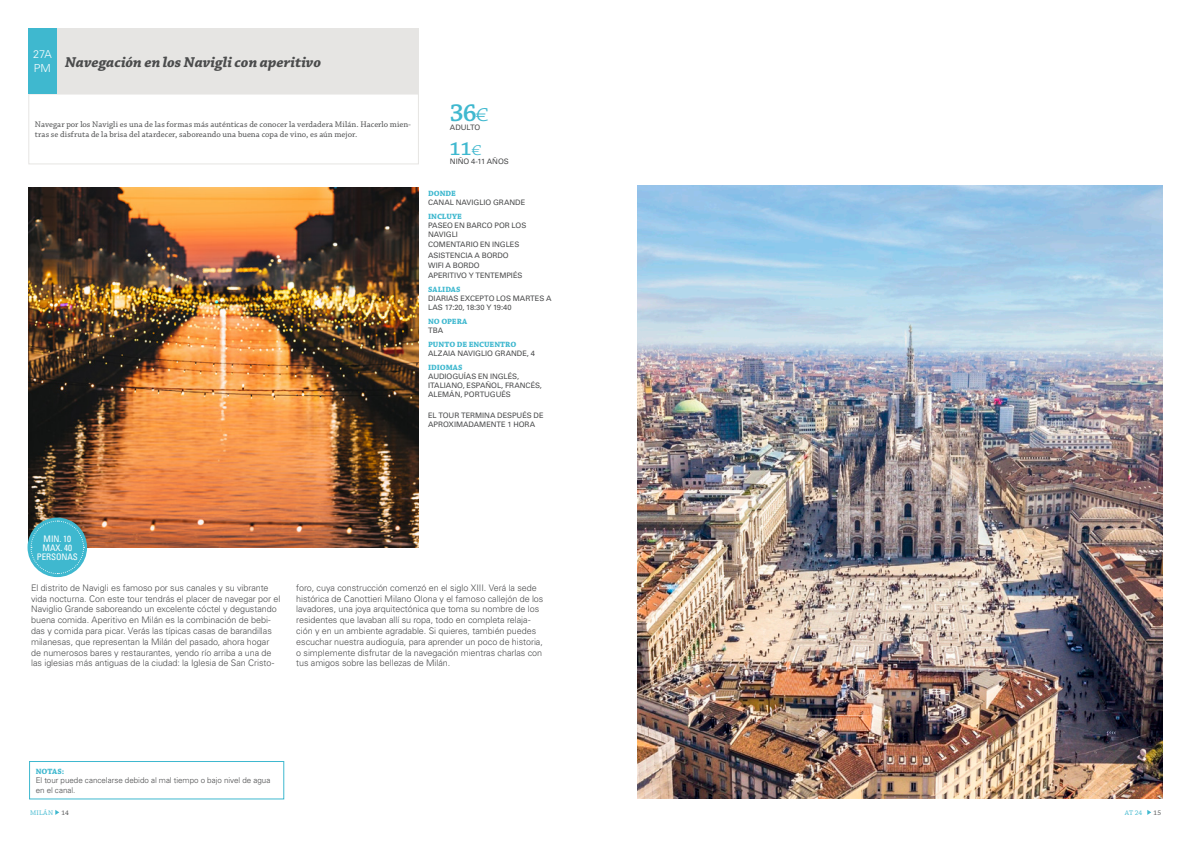
<style>
.page{position:relative;width:1191px;height:842px;background:#fff}
.page>*{position:absolute;margin:0;border:0;box-sizing:border-box;transform-origin:0 0}
.t1{font:600 26px "Chaparral Pro";color:#3fb8cf}
.t2{font:600 20px "Chaparral Pro";color:#3fb8cf}
.t3{font:15px "Chaparral Pro Bold It Capt";letter-spacing:-.005em;color:#4b4c4d}
.t4{font:300 11px/13.2px "Univers LT Std";color:#fff}
.t5{font:300 9px/10.8px "Univers LT Std";letter-spacing:-.005em;color:#4b4c4d}
.t6{font:condensed 9px/9px "Univers LT Std";letter-spacing:-.01em;color:#fff;text-align:center}
.t7{font:8.5px/10.2px "Chaparral Pro Capt";letter-spacing:.005em;color:#4b4c4d}
.t8{font:300 8px/9.6px "Univers LT Std";color:#4b4c4d}
.where{font:8px "Chaparral Pro Bold Capt";letter-spacing:-.005em;color:#3fb8cf}
.colonna{font:7.5px/9px "Univers LT Std";letter-spacing:-.005em;color:#4b4c4d}
.t9{font:7px "Chaparral Pro Capt";letter-spacing:.025em;color:#3fb8cf}
.t10{font:7px "Chaparral Pro Capt";color:#4b4c4d}
.s1{font-weight:300}
.s2{color:#4b4c4d}
</style>
<div class="page">
<svg style="left:55px;top:810px;width:4px;height:5px"></svg>
<svg style="left:1147px;top:810px;width:4px;height:5px"></svg>
<div style="left:28px;top:94px;width:391px;height:70px;border:1px solid #e6e5e3"></div>
<div style="left:57px;top:28px;width:362px;height:66px;background:#e6e5e3"></div>
<img style="left:29px;top:187px;width:389px;height:360px">
<img style="left:638px;top:186px;width:524px;height:612px">
<div style="left:28px;top:518px;width:59px;height:59px;background:#3fb8cf;border-radius:50%"></div>
<svg style="left:30px;top:520px;width:55px;height:55px"></svg>
<div style="left:28px;top:28px;width:29px;height:66px;background:#3fb8cf"></div>
<div style="left:29px;top:761px;width:255px;height:38px;border:1px solid #3fb8cf"></div>
<p class="t4" style="left:33px;top:48px;width:20px">27A<br>PM</p>
<p class="t3" style="left:65px;top:53px;width:257px">Navegación en los Navigli con aperitivo</p>
<p class="t7" style="left:35px;top:120px;width:377px">Navegar por los Navigli es una de las formas más auténticas de conocer la verdadera Milán. Hacerlo mien&shy;tras se disfruta de la brisa del atardecer, saboreando una buena copa de vino, es aún mejor.</p>
<p class="t1" style="left:450px;top:98px;width:40px">36<span class="s1">€</span></p>
<p class="colonna" style="left:450px;top:123px;width:32px">ADULTO</p>
<p class="t2" style="left:450px;top:138px;width:33px">11<span class="s1">€</span></p>
<p class="colonna" style="left:450px;top:157px;width:60px">NIÑO 4-11 AÑOS</p>
<p class="where" style="left:428px;top:189px;width:29px">DONDE</p>
<p class="colonna" style="left:428px;top:198px;width:99px">CANAL NAVIGLIO GRANDE</p>
<p class="where" style="left:428px;top:211px;width:35px">INCLUYE</p>
<p class="colonna" style="left:428px;top:221px;width:100px">PASEO EN BARCO POR LOS<br>NAVIGLI</p>
<p class="colonna" style="left:428px;top:240px;width:93px">COMENTARIO EN INGLES</p>
<p class="colonna" style="left:428px;top:250px;width:82px">ASISTENCIA A BORDO</p>
<p class="colonna" style="left:428px;top:261px;width:53px">WIFI A BORDO</p>
<p class="colonna" style="left:428px;top:271px;width:96px">APERITIVO Y TENTEMPIÉS</p>
<p class="where" style="left:428px;top:285px;width:34px">SALIDAS</p>
<p class="colonna" style="left:428px;top:294px;width:125px">DIARIAS EXCEPTO LOS MARTES A<br>LAS 17:20, 18:30 Y 19:40</p>
<p class="where" style="left:428px;top:317px;width:41px">NO OPERA</p>
<p class="colonna" style="left:428px;top:326px;width:16px">TBA</p>
<p class="where" style="left:428px;top:340px;width:90px">PUNTO DE ENCUENTRO</p>
<p class="colonna" style="left:428px;top:349px;width:108px">ALZAIA NAVIGLIO GRANDE, 4</p>
<p class="where" style="left:428px;top:362px;width:36px">IDIOMAS</p>
<p class="colonna" style="left:428px;top:372px;width:115px">AUDIOGUÍAS EN INGLÉS,<br>ITALIANO, ESPAÑOL, FRANCÉS,<br>ALEMÁN, PORTUGUÉS</p>
<p class="colonna" style="left:428px;top:410px;width:117px">EL TOUR TERMINA DESPUÉS DE<br>APROXIMADAMENTE 1 HORA</p>
<p class="t6" style="left:37px;top:534px;width:42px">MIN. 10<br>MAX. 40<br>PERSONAS</p>
<p class="t5" style="left:31px;top:582px;width:251px">El distrito de Navigli es famoso por sus canales y su vibrante vida nocturna. Con este tour tendrás el placer de navegar por el Naviglio Grande saboreando un excelente cóctel y degustando buena comida. Aperitivo en Milán es la combinación de bebi&shy;das y comida para picar. Verás las típicas casas de barandillas milanesas, que representan la Milán del pasado, ahora hogar de numerosos bares y restaurantes, yendo río arriba a una de las iglesias más antiguas de la ciudad: la Iglesia de San Cristo-</p>
<p class="t5" style="left:296px;top:582px;width:249px">foro, cuya construcción comenzó en el siglo XIII. Verá la sede histórica de Canottieri Milano Olona y el famoso callejón de los lavadores, una joya arquitectónica que toma su nombre de los residentes que lavaban allí su ropa, todo en completa relaja&shy;ción y en un ambiente agradable. Si quieres, también puedes escuchar nuestra audioguía, para aprender un poco de historia, o simplemente disfrutar de la navegación mientras charlas con tus amigos sobre las bellezas de Milán.</p>
<p class="where" style="left:36px;top:766px;width:30px">NOTAS:</p>
<p class="t8" style="left:36px;top:775px;width:236px">El tour puede cancelarse debido al mal tiempo o bajo nivel de agua en el canal.</p>
<p class="t9" style="left:30px;top:809px;width:40px">MILÁN <span class="s2">14</span></p>
<p class="t9" style="left:1124px;top:809px;width:19px">AT 24</p>
<p class="t10" style="left:1153px;top:809px;width:9px">15</p>
</div>
